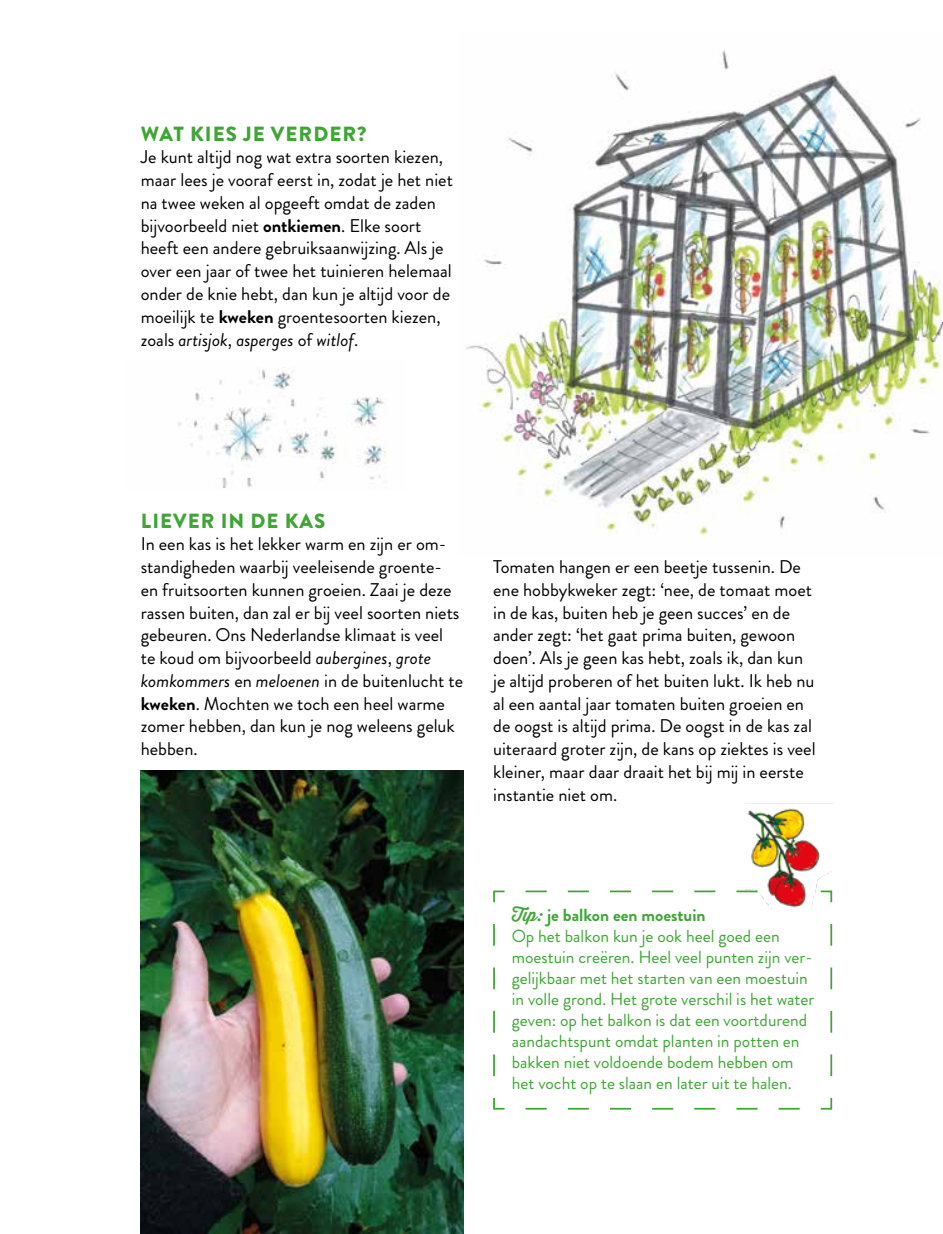
<style>
.page{position:relative;width:943px;height:1234px;background:#fff}
.page>*{position:absolute;margin:0;border:0;box-sizing:border-box;transform-origin:0 0}
.t1{font:900 20.47px "Brandon Grotesque";letter-spacing:.05em;color:#3fa535}
.t2{font:18.38px/22.8px "Brandon Grotesque";color:#000}
.t3{font:17.5px/21px "Brandon Grotesque";color:#3fa535}
.s1{font-weight:700}
.s2{font-style:italic}
.s3{font-family:"Thirsty Script";font-weight:500}
</style>
<div class="page">
<img style="left:141px;top:771px;width:322px;height:463px">
<img style="left:178px;top:367px;width:209px;height:121px">
<img style="left:466px;top:50px;width:476px;height:485px">
<svg style="left:493px;top:890px;width:340px;height:220px"></svg>
<img style="left:745px;top:803px;width:88px;height:105px">
<p class="t1" style="left:141px;top:119px;width:227px">WAT KIES JE VERDER?</p>
<p class="t2" style="left:141px;top:146px;width:314px">Je kunt altijd nog wat extra soorten kiezen, maar lees je vooraf eerst in, zodat je het niet na twee weken al opgeeft omdat de zaden bijvoorbeeld niet <span class="s1">ontkiemen</span>. Elke soort heeft een andere gebruiksaanwijzing. Als je over een jaar of twee het tuinieren helemaal onder de knie hebt, dan kun je altijd voor de moeilijk te <span class="s1">kweken</span> groentesoorten kiezen, zoals <span class="s2">artisjok</span>, <span class="s2">asperges</span> of <span class="s2">witlof</span>.</p>
<p class="t1" style="left:141px;top:506px;width:186px">LIEVER IN DE KAS</p>
<p class="t2" style="left:141px;top:533px;width:324px">In een kas is het lekker warm en zijn er om&shy;standigheden waarbij veeleisende groente&shy;en fruitsoorten kunnen groeien. Zaai je deze rassen buiten, dan zal er bij veel soorten niets gebeuren. Ons Nederlandse klimaat is veel<br>te koud om bijvoorbeeld <span class="s2">aubergines</span>, <span class="s2">grote komkommers</span> en <span class="s2">meloenen</span> in de buitenlucht te <span class="s1">kweken</span>. Mochten we toch een heel warme zomer hebben, dan kun je nog weleens geluk hebben.</p>
<p class="t2" style="left:493px;top:555px;width:324px">Tomaten hangen er een beetje tussenin. De ene hobbykweker zegt: ‘nee, de tomaat moet in de kas, buiten heb je geen succes’ en de ander zegt: ‘het gaat prima buiten, gewoon doen’. Als je geen kas hebt, zoals ik, dan kun je altijd proberen of het buiten lukt. Ik heb nu al een aantal jaar tomaten buiten groeien en de oogst is altijd prima. De oogst in de kas zal uiteraard groter zijn, de kans op ziektes is veel kleiner, maar daar draait het bij mij in eerste instantie niet om.</p>
<p class="t3" style="left:511px;top:904px;width:304px"><span class="s3">Tip:</span> <span class="s1">je balkon een moestuin<br></span>Op het balkon kun je ook heel goed een moestuin creëren. Heel veel punten zijn ver&shy;gelijkbaar met het starten van een moestuin in volle grond. Het grote verschil is het water geven: op het balkon is dat een voortdurend aandachtspunt omdat planten in potten en bakken niet voldoende bodem hebben om het vocht op te slaan en later uit te halen.</p>
</div>
